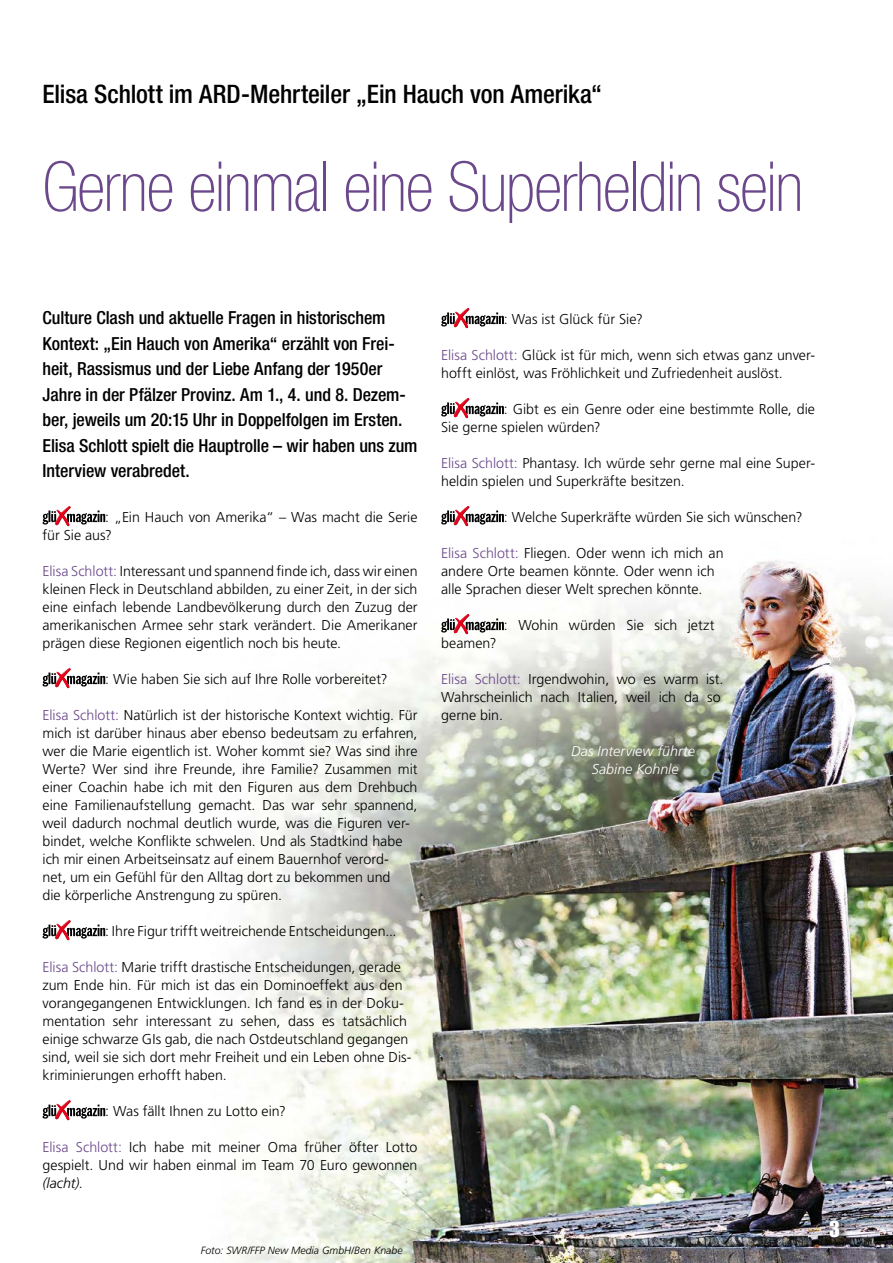
<style>
.page{position:relative;width:893px;height:1263px;background:#fff}
.page>*{position:absolute;margin:0;border:0;box-sizing:border-box;transform-origin:0 0}
.t1{font:100 condensed 69px "Helvetica Neue LT Std";letter-spacing:-.02em;color:#6b488b}
.t2{font:500 condensed 25.5px "Helvetica Neue LT Std";letter-spacing:-.005em;color:#000}
.t3{font:22.5px "Impact LT Std";color:#fff}
.t4{font:500 condensed 18px/25.5px "Helvetica Neue LT Std";letter-spacing:-.005em;color:#000}
.t5{font:300 14.25px/18px "Frutiger LT Std";color:#000}
.t6{font:italic 300 14.25px/18px "Frutiger LT Std";color:#fff;text-align:center}
.t7{font:italic 300 10.5px "Frutiger LT Std";color:#000}
.s1{color:#6b488b}
.s2{font-style:italic}
</style>
<div class="page">
<img style="left:105px;top:514px;width:788px;height:749px">
<svg style="left:43px;top:510px;width:62px;height:15px"></svg>
<div style="left:54px;top:506px;width:18px;height:21px;background:#000;opacity:.75"></div>
<svg style="left:43px;top:672px;width:62px;height:15px"></svg>
<div style="left:54px;top:668px;width:18px;height:21px;background:#000;opacity:.75"></div>
<svg style="left:43px;top:924px;width:62px;height:15px"></svg>
<div style="left:54px;top:920px;width:18px;height:21px;background:#000;opacity:.75"></div>
<svg style="left:43px;top:1104px;width:62px;height:15px"></svg>
<div style="left:54px;top:1100px;width:18px;height:21px;background:#000;opacity:.75"></div>
<svg style="left:441px;top:312px;width:63px;height:15px"></svg>
<div style="left:453px;top:308px;width:17px;height:21px;background:#000;opacity:.75"></div>
<svg style="left:441px;top:402px;width:63px;height:15px"></svg>
<div style="left:453px;top:398px;width:17px;height:21px;background:#000;opacity:.75"></div>
<svg style="left:441px;top:510px;width:63px;height:17px"></svg>
<div style="left:453px;top:506px;width:17px;height:21px;background:#000;opacity:.75"></div>
<svg style="left:441px;top:614px;width:63px;height:21px"></svg>
<div style="left:453px;top:613px;width:17px;height:20px;background:#fff"></div>
<div style="left:453px;top:614px;width:17px;height:21px;background:#000;opacity:.75"></div>
<div style="left:824px;top:1215px;width:26px;height:33px;background:#000;opacity:.76"></div>
<h2 class="t2" style="left:43px;top:79px;width:561px">Elisa Schlott im ARD-Mehrteiler „Ein Hauch von Amerika“</h2>
<h1 class="t1" style="left:43px;top:148px;width:762px">Gerne einmal eine Superheldin sein</h1>
<p class="t4" style="left:43px;top:305px;width:376px">Culture Clash und aktuelle Fragen in historischem Kontext: „Ein Hauch von Amerika“ erzählt von Frei&shy;heit, Rassismus und der Liebe Anfang der 1950er Jahre in der Pfälzer Provinz. Am 1., 4. und 8. Dezem&shy;ber, jeweils um 20:15 Uhr in Doppelfolgen im Ersten.<br>Elisa Schlott spielt die Hauptrolle – wir haben uns zum Interview verabredet.</p>
<p class="t5" style="left:43px;top:508px;width:377px;text-indent:63px">: „Ein Hauch von Amerika“ – Was macht die Serie für Sie aus?</p>
<p class="t5" style="left:43px;top:562px;width:377px;text-align:justify"><span class="s1">Elisa Schlott:</span> Interessant und spannend finde ich, dass wir einen kleinen Fleck in Deutschland abbilden, zu einer Zeit, in der sich eine einfach lebende Landbevölkerung durch den Zuzug der amerikanischen Armee sehr stark verändert. Die Amerikaner prägen diese Regionen eigentlich noch bis heute.</p>
<p class="t5" style="left:105px;top:670px;width:284px">: Wie haben Sie sich auf Ihre Rolle vorbereitet?</p>
<p class="t5" style="left:43px;top:706px;width:377px"><span class="s1">Elisa Schlott:</span> Natürlich ist der historische Kontext wichtig. Für mich ist darüber hinaus aber ebenso bedeutsam zu erfahren, wer die Marie eigentlich ist. Woher kommt sie? Was sind ihre Werte? Wer sind ihre Freunde, ihre Familie? Zusammen mit einer Coachin habe ich mit den Figuren aus dem Drehbuch eine Familienaufstellung gemacht. Das war sehr spannend, weil dadurch nochmal deutlich wurde, was die Figuren ver&shy;bindet, welche Konflikte schwelen. Und als Stadtkind habe ich mir einen Arbeitseinsatz auf einem Bauernhof verord-<br>net, um ein Gefühl für den Alltag dort zu bekommen und<br>die körperliche Anstrengung zu spüren.</p>
<p class="t5" style="left:105px;top:922px;width:293px">: Ihre Figur trifft weitreichende Entscheidungen...</p>
<p class="t5" style="left:43px;top:958px;width:371px"><span class="s1">Elisa Schlott:</span> Marie trifft drastische Entscheidungen, gerade zum Ende hin. Für mich ist das ein Dominoeffekt aus den vorangegangenen Entwicklungen. Ich fand es in der Doku&shy;mentation sehr interessant zu sehen, dass es tatsächlich einige schwarze GIs gab, die nach Ostdeutschland gegangen sind, weil sie sich dort mehr Freiheit und ein Leben ohne Dis&shy;kriminierungen erhofft haben.</p>
<p class="t5" style="left:105px;top:1102px;width:182px">: Was fällt Ihnen zu Lotto ein?</p>
<p class="t5" style="left:43px;top:1138px;width:377px;text-align:justify"><span class="s1">Elisa Schlott:</span> Ich habe mit meiner Oma früher öfter Lotto gespielt. Und wir haben einmal im Team 70 Euro gewonnen <span class="s2">(lacht)</span>.</p>
<p class="t7" style="left:201px;top:1244px;width:203px">Foto: SWR/FFP New Media GmbH/Ben Knabe</p>
<p class="t5" style="left:504px;top:310px;width:140px">: Was ist Glück für Sie?</p>
<p class="t5" style="left:441px;top:346px;width:375px"><span class="s1">Elisa Schlott:</span> Glück ist für mich, wenn sich etwas ganz unver&shy;hofft einlöst, was Fröhlichkeit und Zufriedenheit auslöst.</p>
<p class="t5" style="left:441px;top:400px;width:375px;text-indent:63px">: Gibt es ein Genre oder eine bestimmte Rolle, die<br>Sie gerne spielen würden?</p>
<p class="t5" style="left:441px;top:454px;width:375px"><span class="s1">Elisa Schlott:</span> Phantasy. Ich würde sehr gerne mal eine Super&shy;heldin spielen und Superkräfte besitzen.</p>
<p class="t5" style="left:504px;top:508px;width:300px">: Welche Superkräfte würden Sie sich wünschen?</p>
<p class="t5" style="left:441px;top:544px;width:284px"><span class="s1">Elisa Schlott:</span> Fliegen. Oder wenn ich mich an andere Orte beamen könnte. Oder wenn ich alle Sprachen dieser Welt sprechen könnte.</p>
<p class="t5" style="left:504px;top:616px;width:212px">: Wohin würden Sie sich jetzt</p>
<p class="t5" style="left:441px;top:634px;width:57px">beamen?</p>
<p class="t5" style="left:441px;top:670px;width:284px"><span class="s1">Elisa Schlott:</span> Irgendwohin, wo es warm ist.<br>Wahrscheinlich nach Italien, weil ich da so gerne bin.</p>
<p class="t6" style="left:571px;top:742px;width:125px">Das Interview führte<br>Sabine Kohnle</p>
<h3 class="t3" style="left:829px;top:1216px;width:12px">3</h3>
</div>
